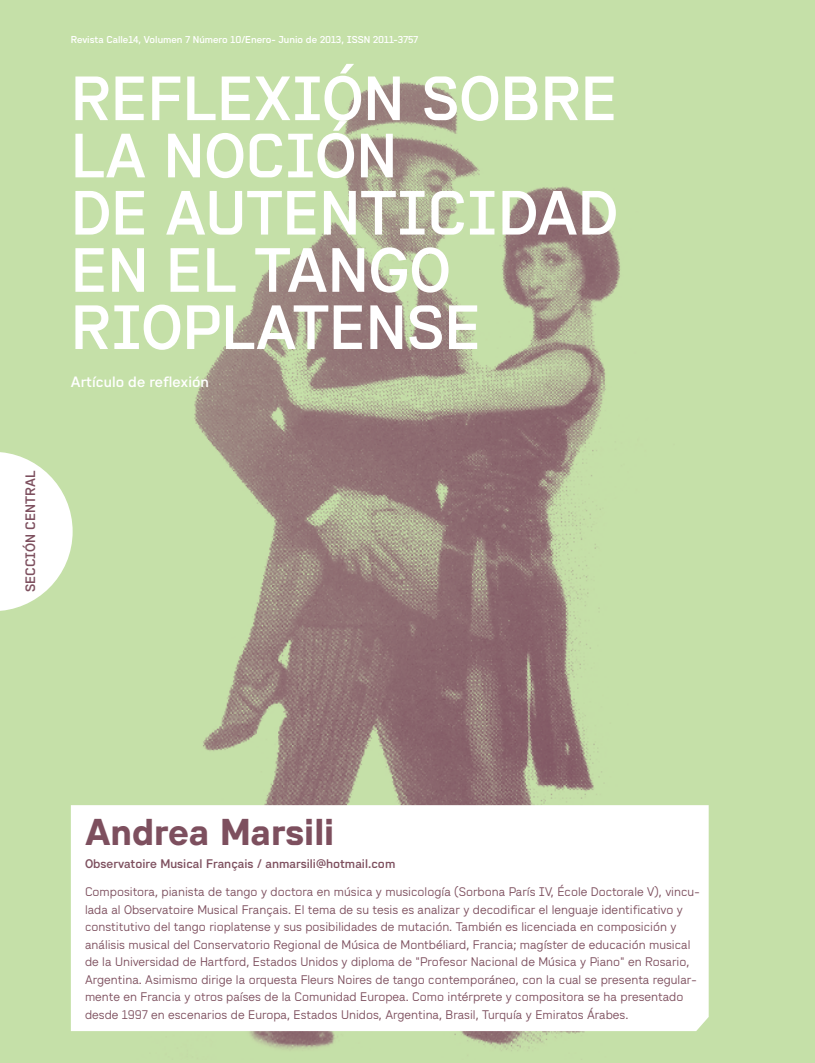
<style>
.page{position:relative;width:815px;height:1063px;background:#c5e0a8}
.page>*{position:absolute;margin:0;border:0;box-sizing:border-box;transform-origin:0 0}
.t1{font:500 62.62px/57.2px "Wedding Sans";color:#fff}
.t2{font:700 37.5px "Wedding Sans";color:#7d4f5e}
.t3{font:500 15px "Wedding Sans";color:#fff}
.t4{font:500 13.75px "Wedding Sans";color:#7d4f5e}
.t5{font:12.5px/17.5px "Wedding Sans";color:#7d4f5e}
.t6{font:500 12.5px "Wedding Sans";color:#7d4f5e}
.t7{font:500 10px "Wedding Sans";color:#fff}
</style>
<div class="page">
<img style="left:194px;top:82px;width:426px;height:969px">
<svg style="left:0;top:452px;width:73px;height:159px"></svg>
<div style="left:71px;top:805px;width:638px;height:226px;background:#fff"></div>
<p class="t4" style="left:23px;top:592px;width:121px;rotate:-90deg">sección central</p>
<p class="t7" style="left:71px;top:34px;width:349px">Revista Calle14, Volumen 7 Número 10/Enero- Junio de 2013, ISSN 2011-3757</p>
<h1 class="t1" style="left:254px;top:70px;width:207px">xión sobre</h1>
<h1 class="t1" style="left:71px;top:127px;width:130px">la noci</h1>
<h1 class="t1" style="left:315px;top:127px;width:74px">ón</h1>
<h1 class="t1" style="left:71px;top:184px;width:224px">de autenticidad eneltango rioplatense</h1>
<p class="t3" style="left:71px;top:373px;width:140px">Artículo de reflexión</p>
<h1 class="t1" style="left:71px;top:70px;width:75px">Refle</h1>
<h2 class="t2" style="left:85px;top:810px;width:251px">Andrea Marsili</h2>
<p class="t6" style="left:85px;top:857px;width:312px">Observatoire Musical Français / anmarsili@hotmail.com</p>
<p class="t5" style="left:85px;top:883px;width:616px">Compositora, pianista de tango y doctora en música y musicología (Sorbona París IV, École Doctorale V), vincu&shy;lada al Observatoire Musical Français. El tema de su tesis es analizar y decodificar el lenguaje identificativo y constitutivo del tango rioplatense y sus posibilidades de mutación. También es licenciada en composición y análisis musical del Conservatorio Regional de Música de Montbéliard, Francia; magíster de educación musical de la Universidad de Hartford, Estados Unidos y diploma de "Profesor Nacional de Música y Piano" en Rosario, Argentina. Asimismo dirige la orquesta Fleurs Noires de tango contemporáneo, con la cual se presenta regular&shy;mente en Francia y otros países de la Comunidad Europea. Como intérprete y compositora se ha presentado desde 1997 en escenarios de Europa, Estados Unidos, Argentina, Brasil, Turquía y Emiratos Árabes.</p>
</div>
